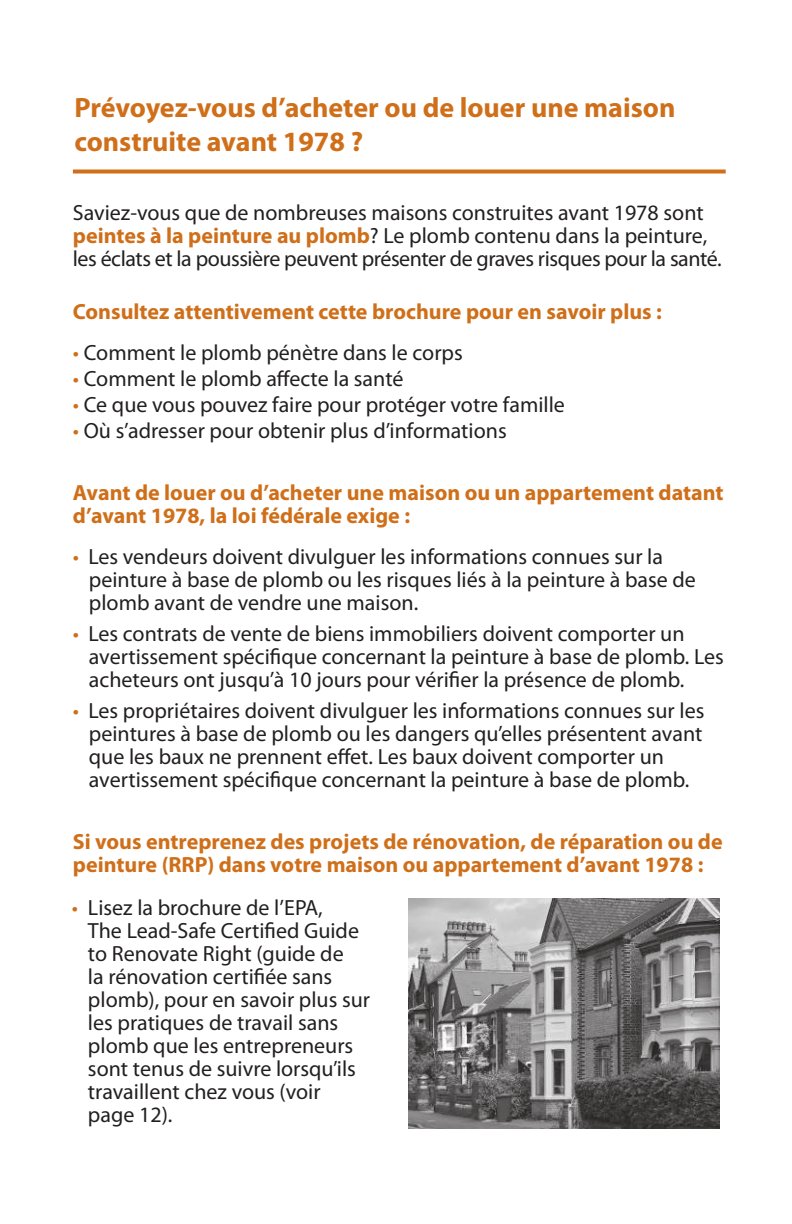
<style>
.page{position:relative;width:792px;height:1224px;background:#fff}
.page>*{position:absolute;margin:0;border:0;box-sizing:border-box;transform-origin:0 0}
.t1{font:700 28px/33.6px "Myriad Pro";color:#d06f19}
.t2{font:22px/23px "Myriad Pro";color:#221f1f}
.t3{font:700 22px/23px "Myriad Pro";color:#d06f19}
.s1{font-weight:700;color:#d06f19}
.s2{color:#d06f19}
</style>
<div class="page">
<svg style="left:73px;top:170px;width:653px;height:4px;background:#d58035"></svg>
<img style="left:408px;top:898px;width:312px;height:230px">
<p class="t1" style="left:74px;top:93px;width:603px">Prévoyez-vous d’acheter ou de louer une maison construite avant 1978 ?</p>
<p class="t2" style="left:73px;top:201px;width:650px">Saviez-vous que de nombreuses maisons construites avant 1978 sont <span class="s1">peintes à la peinture au plomb</span>? Le plomb contenu dans la peinture, les éclats et la poussière peuvent présenter de graves risques pour la santé.</p>
<p class="t3" style="left:73px;top:302px;width:591px">Consultez attentivement cette brochure pour en savoir plus :</p>
<p class="t2" style="left:73px;top:341px;width:391px"><span class="s2">•</span> Comment le plomb pénètre dans le corps</p>
<p class="t2" style="left:73px;top:367px;width:332px"><span class="s2">•</span> Comment le plomb afecte la santé</p>
<p class="t2" style="left:73px;top:393px;width:494px"><span class="s2">•</span> Ce que vous pouvez faire pour protéger votre famille</p>
<p class="t2" style="left:73px;top:419px;width:435px"><span class="s2">•</span> Où s’adresser pour obtenir plus d’informations</p>
<p class="t3" style="left:73px;top:483px;width:652px">Avant de louer ou d’acheter une maison ou un appartement datant d’avant 1978, la loi fédérale exige :</p>
<p class="t2" style="left:89px;top:545px;width:609px;text-indent:-16px"><span class="s2">•</span> Les vendeurs doivent divulguer les informations connues sur la peinture à base de plomb ou les risques liés à la peinture à base de plomb avant de vendre une maison.</p>
<p class="t2" style="left:89px;top:622px;width:637px;text-indent:-16px"><span class="s2">•</span> Les contrats de vente de biens immobiliers doivent comporter un avertissement spécifque concernant la peinture à base de plomb. Les acheteurs ont jusqu’à 10 jours pour vérifer la présence de plomb.</p>
<p class="t2" style="left:89px;top:699px;width:617px;text-indent:-16px"><span class="s2">•</span> Les propriétaires doivent divulguer les informations connues sur les peintures à base de plomb ou les dangers qu’elles présentent avant que les baux ne prennent efet. Les baux doivent comporter un avertissement spécifque concernant la peinture à base de plomb.</p>
<p class="t3" style="left:73px;top:832px;width:651px">Si vous entreprenez des projets de rénovation, de réparation ou de peinture (RRP) dans votre maison ou appartement d’avant 1978 :</p>
<p class="t2" style="left:88px;top:897px;width:284px;text-indent:-16px"><span class="s2">•</span> Lisez la brochure de l’EPA,<br>The Lead-Safe Certifed Guide to Renovate Right (guide de<br>la rénovation certifée sans plomb), pour en savoir plus sur les pratiques de travail sans plomb que les entrepreneurs sont tenus de suivre lorsqu’ils travaillent chez vous (voir page 12).</p>
</div>
